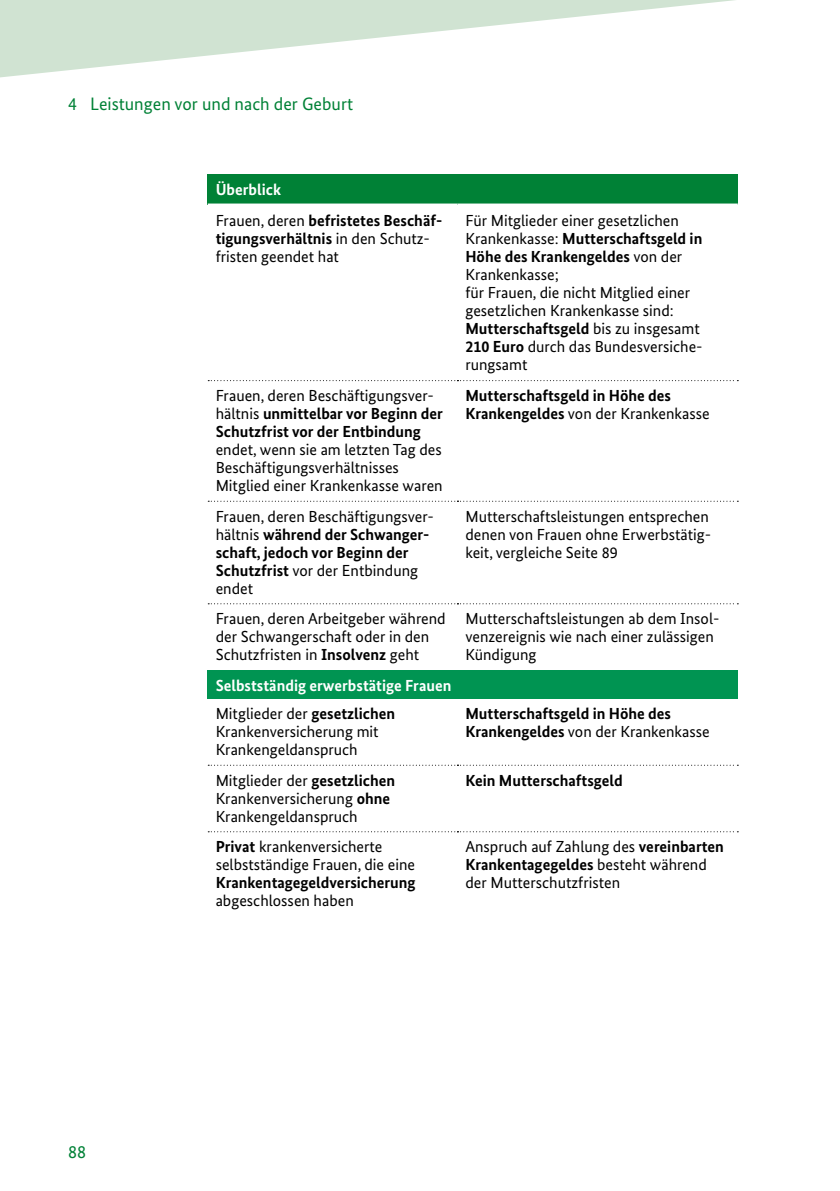
<style>
.page{position:relative;width:840px;height:1191px;background:#fff}
.page>*{position:absolute;margin:0;border:0;box-sizing:border-box;transform-origin:0 0}
.t1{font:18px "Bundes Sans";color:#008136}
.t2{font:16px/18px "Bundes Sans";color:#000}
.t3{font:700 16px/18px "Bundes Sans";color:#000}
.t4{font:700 16px "Bundes Sans";color:#fff}
.s1{color:#fff}
.s2{font-weight:400}
.s3{font-weight:700}
</style>
<div class="page">
<svg style="left:0;top:0;width:735px;height:77px;fill:#d0e3d2"></svg>
<div style="left:207px;top:174px;width:530px;height:31px;background:#008136"></div>
<div style="left:207px;top:670px;width:530px;height:28px;background:#009452"></div>
<hr style="left:207px;top:203px;width:250px;height:3px;background:#fff">
<hr style="left:457px;top:203px;width:280px;height:3px;background:#fff">
<svg style="left:208px;top:380px;width:530px;height:1px"></svg>
<svg style="left:208px;top:501px;width:530px;height:1px"></svg>
<svg style="left:208px;top:603px;width:530px;height:1px"></svg>
<svg style="left:208px;top:764px;width:530px;height:1px"></svg>
<svg style="left:208px;top:831px;width:530px;height:1px"></svg>
<p class="t1" style="left:68px;top:93px;width:286px">4 Leistungen vor und nach der Geburt</p>
<p class="t3" style="left:215px;top:173px;width:228px;line-height:31.6px"><span class="s1">Überblick<br></span><span class="s2">Frauen, deren</span> befristetes Beschäf-</p>
<p class="t2" style="left:215px;top:230px;width:216px"><span class="s3">tigungsverhältnis</span> in den Schutz&shy;fristen geendet hat</p>
<p class="t2" style="left:465px;top:212px;width:238px">Für Mitglieder einer gesetzlichen<br>Krankenkasse: <span class="s3">Mutterschaftsgeld in<br>Höhe des Krankengeldes</span> von der<br>Krankenkasse;</p>
<p class="t2" style="left:465px;top:284px;width:239px">für Frauen, die nicht Mitglied einer gesetzlichen Krankenkasse sind:<br><span class="s3">Mutterschaftsgeld</span> bis zu insgesamt<br><span class="s3">210 Euro</span> durch das Bundesversiche&shy;rungsamt</p>
<p class="t1" style="left:68px;top:1141px;width:19px">88</p>
<p class="t2" style="left:215px;top:386px;width:228px">Frauen, deren Beschäftigungsver&shy;hältnis <span class="s3">unmittelbar vor Beginn der Schutzfrist vor der Entbindung </span>endet, wenn sie am letzten Tag des Beschäftigungsverhältnisses Mitglied einer Krankenkasse waren</p>
<p class="t3" style="left:465px;top:386px;width:246px">Mutterschaftsgeld in Höhe des<br>Krankengeldes <span class="s2">von der Krankenkasse</span></p>
<p class="t2" style="left:215px;top:507px;width:219px">Frauen, deren Beschäftigungsver&shy;hältnis <span class="s3">während der Schwanger&shy;schaft, jedoch vor Beginn der<br>Schutzfrist</span> vor der Entbindung endet</p>
<p class="t2" style="left:465px;top:507px;width:247px">Mutterschaftsleistungen entsprechen denen von Frauen ohne Erwerbstätig&shy;keit, vergleiche Seite 89</p>
<p class="t2" style="left:215px;top:609px;width:231px">Frauen, deren Arbeitgeber während der Schwangerschaft oder in den<br>Schutzfristen in <span class="s3">Insolvenz</span> geht</p>
<p class="t2" style="left:465px;top:609px;width:255px">Mutterschaftsleistungen ab dem Insol&shy;venzereignis wie nach einer zulässigen<br>Kündigung</p>
<p class="t4" style="left:215px;top:675px;width:237px">Selbstständig erwerbstätige Frauen</p>
<p class="t2" style="left:215px;top:704px;width:181px">Mitglieder der <span class="s3">gesetzlichen<br></span>Krankenversicherung mit<br>Krankengeldanspruch</p>
<p class="t3" style="left:465px;top:704px;width:246px">Mutterschaftsgeld in Höhe des<br>Krankengeldes <span class="s2">von der Krankenkasse</span></p>
<p class="t2" style="left:215px;top:771px;width:181px">Mitglieder der <span class="s3">gesetzlichen<br></span>Krankenversicherung <span class="s3">ohne<br></span>Krankengeldanspruch</p>
<p class="t3" style="left:465px;top:771px;width:159px">Kein Mutterschaftsgeld</p>
<p class="t2" style="left:215px;top:837px;width:201px"><span class="s3">Privat</span> krankenversicherte selbstständige Frauen, die eine<br><span class="s3">Krankentagegeldversicherung </span>abgeschlossen haben</p>
<p class="t2" style="left:465px;top:837px;width:260px">Anspruch auf Zahlung des <span class="s3">vereinbarten<br>Krankentagegeldes</span> besteht während der Mutterschutzfristen</p>
</div>
